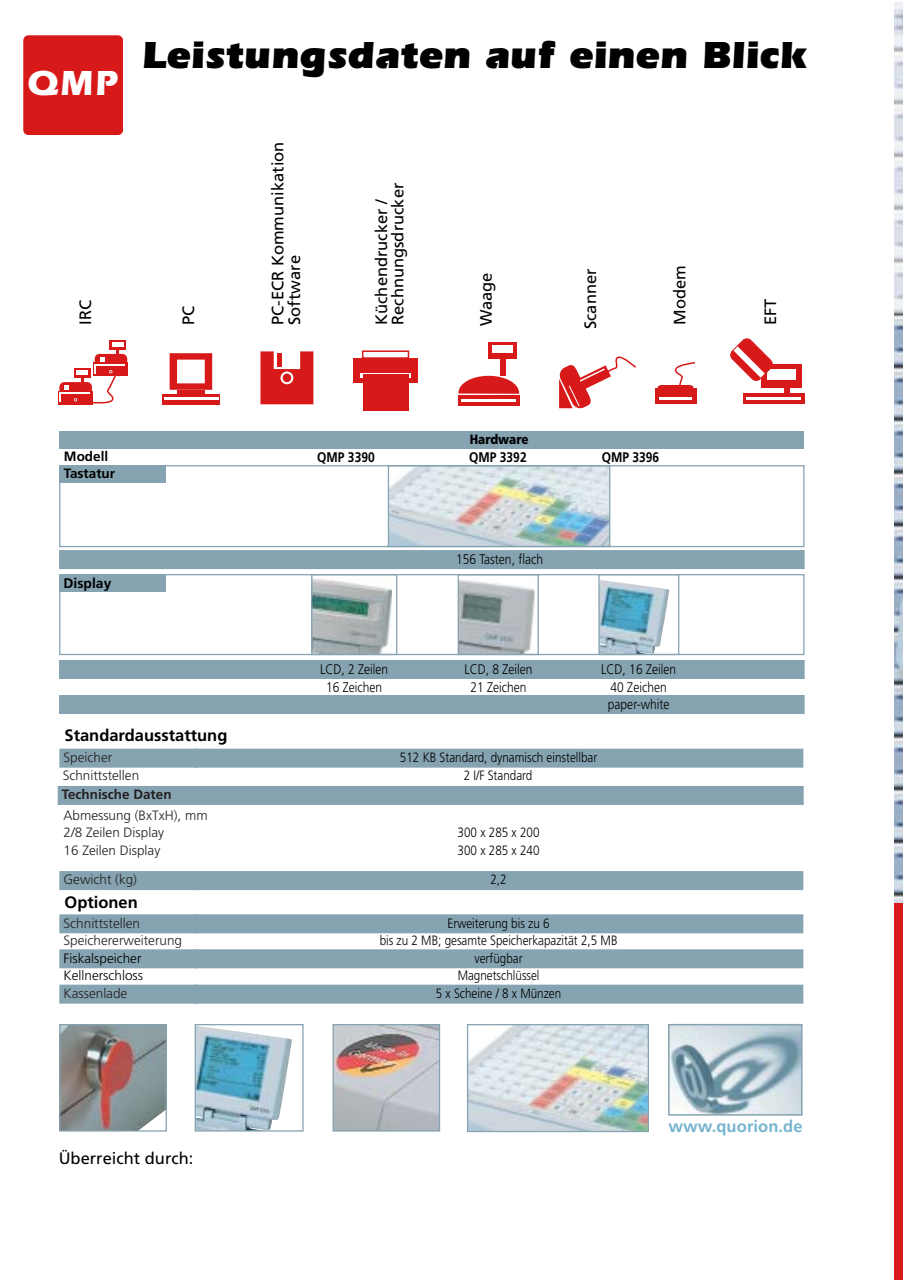
<style>
.page{position:relative;width:903px;height:1281px;background:#fff}
.page>*{position:absolute;margin:0;border:0;box-sizing:border-box;transform-origin:0 0}
.t1{font:900 39px "Itc Eras";color:#000}
.t2{font:700 36px "Itc Eras";color:#fff}
.t3{font:16.5px/16.5px "Frutiger";color:#000}
.t4{font:700 16.5px "Frutiger";color:#000}
.t5{font:700 16.5px "Frutiger";letter-spacing:.005em;color:#76b4cf}
.t6{font:300 13.95px/17.5px "Frutiger";color:#000;text-align:center;scale:.87 1}
.t7{font:700 13.95px "Frutiger";color:#000;scale:.87 1}
.t8{font:700 13.95px "Frutiger";color:#000}
.t9{font:300 13.5px "Frutiger";color:#000;scale:.87 1}
.t10{font:300 13.5px/17.5px "Frutiger";color:#231f1f}
.t11{font:300 13.5px "Frutiger";color:#000}
.t12{font:700 13.5px "Frutiger";color:#231f1f}
.t13{font:700 13.5px "Frutiger";color:#000}
.t14{font:900 13.5px "Frutiger";color:#000;scale:.87 1}
</style>
<div class="page">
<img style="left:894px;top:2px;width:9px;height:901px">
<div style="left:894px;top:903px;width:9px;height:377px;background:#d71919"></div>
<div style="left:23px;top:35px;width:100px;height:100px;background:#d71919;border-radius:5px"></div>
<div style="left:59px;top:695px;width:746px;height:19px;background:#85a3b1"></div>
<div style="left:59px;top:660px;width:746px;height:19px;background:#85a3b1"></div>
<div style="left:60px;top:431px;width:744px;height:17px;background:#85a3b1"></div>
<img style="left:469px;top:1026px;width:178px;height:104px">
<div style="left:467px;top:1024px;width:182px;height:108px;border:1px solid #85a3b1"></div>
<img style="left:335px;top:1026px;width:103px;height:104px">
<div style="left:333px;top:1024px;width:107px;height:108px;border:1px solid #85a3b1"></div>
<img style="left:61px;top:1026px;width:104px;height:104px">
<div style="left:59px;top:1024px;width:108px;height:108px;border:1px solid #85a3b1"></div>
<div style="left:59px;top:985px;width:138px;height:19px;background:#85a3b1;border:2px solid #85a3b1"></div>
<div style="left:194px;top:985px;width:609px;height:19px;background:#85a3b1;border:2px solid #85a3b1"></div>
<div style="left:59px;top:749px;width:138px;height:19px;background:#85a3b1;border:2px solid #85a3b1"></div>
<div style="left:194px;top:749px;width:609px;height:19px;background:#85a3b1;border:2px solid #85a3b1"></div>
<div style="left:59px;top:871px;width:138px;height:19px;background:#85a3b1"></div>
<div style="left:194px;top:871px;width:609px;height:19px;background:#85a3b1;border:2px solid #85a3b1"></div>
<div style="left:59px;top:914px;width:138px;height:19px;background:#85a3b1;border:2px solid #85a3b1"></div>
<div style="left:194px;top:914px;width:609px;height:19px;background:#85a3b1;border:2px solid #85a3b1"></div>
<div style="left:59px;top:949px;width:138px;height:19px;background:#85a3b1;border:2px solid #85a3b1"></div>
<div style="left:194px;top:949px;width:609px;height:19px;background:#85a3b1;border:2px solid #85a3b1"></div>
<div style="left:58px;top:786px;width:746px;height:19px;background:#85a3b1"></div>
<img style="left:671px;top:1027px;width:129px;height:86px">
<div style="left:668px;top:1024px;width:135px;height:92px;border:2px solid #85a3b1"></div>
<div style="left:459px;top:395px;width:61px;height:10px;background:#d71919"></div>
<hr style="left:462px;top:399px;width:54px;height:3px;background:#fff">
<svg style="left:458px;top:375px;width:62px;height:19px"></svg>
<div style="left:500px;top:357px;width:5px;height:19px;background:#d71919"></div>
<div style="left:488px;top:342px;width:29px;height:17px;background:#d71919"></div>
<div style="left:492px;top:345px;width:21px;height:8px;background:#fff"></div>
<svg style="left:559px;top:356px;width:77px;height:53px"></svg>
<div style="left:655px;top:389px;width:42px;height:15px;background:#d71919"></div>
<hr style="left:659px;top:398px;width:33px;height:2px;background:#fff">
<svg style="left:658px;top:362px;width:38px;height:27px"></svg>
<div style="left:784px;top:375px;width:5px;height:19px;background:#d71919"></div>
<svg style="left:743px;top:394px;width:61px;height:10px"></svg>
<hr style="left:746px;top:398px;width:54px;height:2px;background:#fff">
<div style="left:761px;top:365px;width:40px;height:23px;background:#d71919"></div>
<div style="left:767px;top:369px;width:28px;height:10px;background:#fff"></div>
<svg style="left:730px;top:338px;width:43px;height:43px"></svg>
<div style="left:59px;top:382px;width:33px;height:17px;background:#d71919;border-radius:5px"></div>
<svg style="left:74px;top:368px;width:16px;height:10px"></svg>
<hr style="left:77px;top:370px;width:11px;height:4px;background:#fff">
<div style="left:58px;top:391px;width:35px;height:13px;background:#d71919"></div>
<hr style="left:59px;top:392px;width:31px;height:2px;background:#fff">
<svg style="left:59px;top:377px;width:25px;height:25px"></svg>
<div style="left:95px;top:354px;width:32px;height:16px;background:#d71919;border-radius:5px"></div>
<svg style="left:110px;top:340px;width:16px;height:10px"></svg>
<hr style="left:112px;top:342px;width:11px;height:4px;background:#fff">
<div style="left:94px;top:363px;width:34px;height:13px;background:#d71919"></div>
<hr style="left:95px;top:364px;width:30px;height:1px;background:#fff">
<svg style="left:91px;top:349px;width:28px;height:56px"></svg>
<svg style="left:260px;top:351px;width:53px;height:53px"></svg>
<div style="left:283px;top:374px;width:8px;height:8px;background:#d71919;border-radius:50%"></div>
<div style="left:277px;top:354px;width:5px;height:13px;background:#d71919"></div>
<svg style="left:170px;top:353px;width:42px;height:37px"></svg>
<hr style="left:177px;top:390px;width:28px;height:4px;background:#d71919">
<div style="left:162px;top:394px;width:58px;height:11px;background:#d71919"></div>
<hr style="left:164px;top:398px;width:54px;height:2px;background:#fff">
<div style="left:354px;top:358px;width:64px;height:25px;background:#d71919"></div>
<hr style="left:361px;top:373px;width:50px;height:4px;background:#fff">
<div style="left:363px;top:374px;width:45px;height:37px;background:#d71919"></div>
<div style="left:362px;top:350px;width:47px;height:9px;background:#fff;border:2px solid #d71919"></div>
<img style="left:197px;top:1026px;width:95px;height:104px">
<div style="left:195px;top:1024px;width:109px;height:108px;border:1px solid #85a3b1"></div>
<svg style="left:59px;top:465px;width:746px;height:191px"></svg>
<h2 class="t2" style="left:27px;top:71px;width:93px">QMP</h2>
<h1 class="t1" style="left:141px;top:42px;width:667px">Leistungsdaten auf einen Blick</h1>
<p class="t3" style="left:78px;top:325px;width:26px;rotate:-90deg">IRC</p>
<p class="t3" style="left:182px;top:325px;width:21px;rotate:-90deg">PC</p>
<p class="t3" style="left:271px;top:325px;width:185px;rotate:-90deg">PC-ECR Kommunikation<br>Software</p>
<p class="t3" style="left:374px;top:325px;width:144px;rotate:-90deg">Küchendrucker /<br>Rechnungsdrucker</p>
<p class="t3" style="left:479px;top:326px;width:55px;rotate:-90deg">Waage</p>
<p class="t14" style="left:470px;top:434px;width:69px">Hardware</p>
<p class="t3" style="left:583px;top:329px;width:62px;rotate:-90deg">Scanner</p>
<p class="t3" style="left:673px;top:325px;width:61px;rotate:-90deg">Modem</p>
<p class="t13" style="left:64px;top:451px;width:46px">Modell</p>
<p class="t7" style="left:317px;top:452px;width:68px">QMP 3390</p>
<p class="t7" style="left:469px;top:452px;width:68px">QMP 3392</p>
<p class="t7" style="left:602px;top:452px;width:68px">QMP 3396</p>
<p class="t13" style="left:64px;top:468px;width:53px">Tastatur</p>
<p class="t8" style="left:64px;top:578px;width:49px">Display</p>
<p class="t4" style="left:65px;top:729px;width:164px">Standardausstattung</p>
<p class="t6" style="left:456px;top:552px;width:102px">156 Tasten, flach</p>
<p class="t6" style="left:320px;top:662px;width:80px">LCD, 2 Zeilen</p>
<p class="t6" style="left:464px;top:662px;width:80px">LCD, 8 Zeilen</p>
<p class="t6" style="left:326px;top:679px;width:66px">16 Zeichen</p>
<p class="t6" style="left:470px;top:679px;width:66px">21 Zeichen</p>
<p class="t6" style="left:601px;top:662px;width:88px">LCD, 16 Zeilen<br>40 Zeichen paper-white</p>
<p class="t10" style="left:64px;top:750px;width:50px">Speicher</p>
<p class="t9" style="left:400px;top:752px;width:228px">512 KB Standard, dynamisch einstellbar</p>
<p class="t10" style="left:63px;top:768px;width:78px">Schnittstellen</p>
<p class="t9" style="left:464px;top:770px;width:80px">2 I/F Standard</p>
<p class="t12" style="left:62px;top:789px;width:111px">Technische Daten</p>
<p class="t10" style="left:64px;top:808px;width:146px">Abmessung (BxTxH), mm<br>2/8 Zeilen Display</p>
<p class="t9" style="left:458px;top:827px;width:96px">300 x 285 x 200</p>
<p class="t10" style="left:64px;top:842px;width:98px">16 Zeilen Display</p>
<p class="t9" style="left:458px;top:845px;width:96px">300 x 285 x 240</p>
<p class="t10" style="left:64px;top:872px;width:75px">Gewicht (kg)</p>
<p class="t9" style="left:490px;top:874px;width:20px">2,2</p>
<p class="t4" style="left:65px;top:896px;width:75px">Optionen</p>
<p class="t10" style="left:64px;top:915px;width:78px">Schnittstellen</p>
<p class="t9" style="left:448px;top:918px;width:119px">Erweiterung bis zu 6</p>
<p class="t10" style="left:64px;top:933px;width:120px">Speichererweiterung</p>
<p class="t9" style="left:380px;top:935px;width:275px">bis zu 2 MB; gesamte Speicherkapazität 2,5 MB</p>
<p class="t11" style="left:64px;top:952px;width:79px">Fiskalspeicher</p>
<p class="t9" style="left:475px;top:952px;width:57px">verfügbar</p>
<p class="t11" style="left:64px;top:970px;width:81px">Kellnerschloss</p>
<p class="t9" style="left:458px;top:970px;width:96px">Magnetschlüssel</p>
<p class="t10" style="left:64px;top:986px;width:65px">Kassenlade</p>
<p class="t9" style="left:436px;top:988px;width:146px">5 x Scheine / 8 x Münzen</p>
<p class="t3" style="left:763px;top:325px;width:28px;rotate:-90deg">EFT</p>
<p class="t3" style="left:59px;top:1151px;width:136px">Überreicht durch:</p>
<p class="t5" style="left:668px;top:1119px;width:136px">www.quorion.de</p>
</div>
